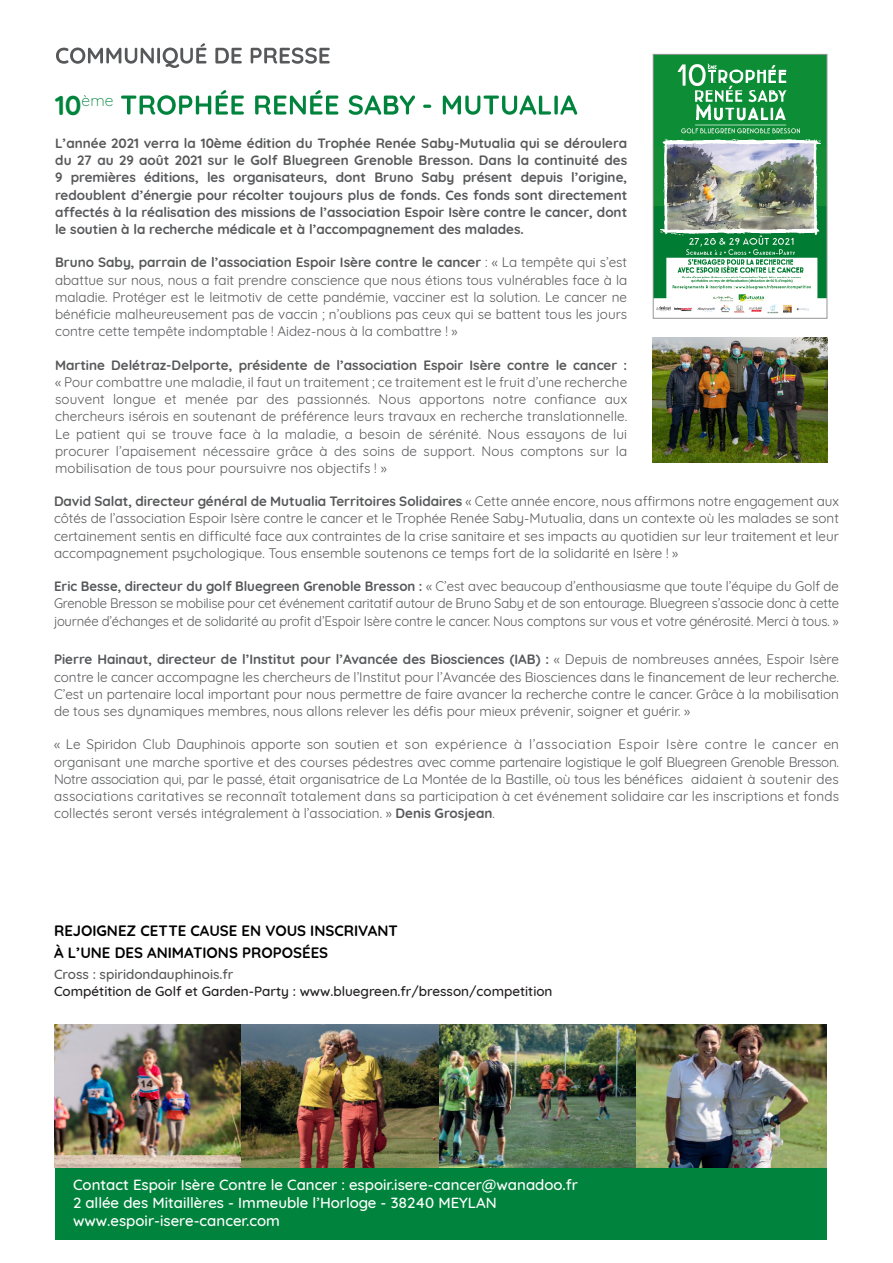
<style>
.page{position:relative;width:893px;height:1263px;background:#fff}
.page>*{position:absolute;margin:0;border:0;box-sizing:border-box;transform-origin:0 0}
.t1{font:300 15.9px "Quicksand";color:#00843d}
.t2{font:500 15px "Quicksand";color:#fff}
.t3{font:700 15px "Quicksand";color:#000001}
.t4{font:13.5px/17.2px "Quicksand";color:#57585a;text-align:justify}
.t5{font:700 13.5px/17.2px "Quicksand";color:#57585a;text-align:justify}
.t6{font:500 13.5px "Quicksand";color:#231f20}
.t7{font:500 13.5px "Quicksand";color:#57585a}
.s1{font-weight:700;font-size:27.15px}
.s2{font-weight:700}
</style>
<div class="page">
<svg style="left:56px;top:43px;width:274px;height:25px"></svg>
<svg style="left:121px;top:90px;width:294px;height:25px"></svg>
<svg style="left:423px;top:95px;width:154px;height:20px"></svg>
<div style="left:55px;top:1166px;width:772px;height:73px;background:#00843d"></div>
<img style="left:653px;top:337px;width:175px;height:126px">
<img style="left:655px;top:56px;width:170px;height:258px">
<div style="left:653px;top:54px;width:174px;height:265px;border:1px solid #939598"></div>
<img style="left:247px;top:1025px;width:580px;height:142px">
<img style="left:55px;top:1025px;width:192px;height:142px">
<p class="t1" style="left:55px;top:88px;width:60px"><span class="s1">10</span>ème</p>
<p class="t5" style="left:55px;top:133px;width:574px">L’année 2021 verra la 10ème édition du Trophée Renée Saby-Mutualia qui se déroulera du 27 au 29 août 2021 sur le Golf Bluegreen Grenoble Bresson. Dans la continuité des 9 premières éditions, les organisateurs, dont Bruno Saby présent depuis l’origine, redoublent d’énergie pour récolter toujours plus de fonds. Ces fonds sont directement affectés à la réalisation des missions de l’association Espoir Isère contre le cancer, dont le soutien à la recherche médicale et à l’accompagnement des malades.</p>
<p class="t4" style="left:55px;top:253px;width:574px"><span class="s2">Bruno Saby, parrain de l’association Espoir Isère contre le cancer</span> : « La tempête qui s’est abattue sur nous, nous a fait prendre conscience que nous étions tous vulnérables face à la maladie. Protéger est le leitmotiv de cette pandémie, vacciner est la solution. Le cancer ne bénéficie malheureusement pas de vaccin ; n’oublions pas ceux qui se battent tous les jours contre cette tempête indomptable ! Aidez-nous à la combattre ! »</p>
<p class="t4" style="left:55px;top:355px;width:574px"><span class="s2">Martine Delétraz-Delporte, présidente de l’association Espoir Isère contre le cancer : </span>« Pour combattre une maladie, il faut un traitement ; ce traitement est le fruit d’une recherche souvent longue et menée par des passionnés. Nous apportons notre confiance aux chercheurs isérois en soutenant de préférence leurs travaux en recherche translationnelle.<br>Le patient qui se trouve face à la maladie, a besoin de sérénité. Nous essayons de lui procurer l’apaisement nécessaire grâce à des soins de support. Nous comptons sur la mobilisation de tous pour poursuivre nos objectifs ! »</p>
<p class="t4" style="left:54px;top:491px;width:786px"><span class="s2">David Salat, directeur général de Mutualia Territoires Solidaires</span> « Cette année encore, nous affirmons notre engagement aux côtés de l’association Espoir Isère contre le cancer et le Trophée Renée Saby-Mutualia, dans un contexte où les malades se sont certainement sentis en difficulté face aux contraintes de la crise sanitaire et ses impacts au quotidien sur leur traitement et leur accompagnement psychologique. Tous ensemble soutenons ce temps fort de la solidarité en Isère ! »</p>
<p class="t4" style="left:54px;top:576px;width:787px"><span class="s2">Eric Besse, directeur du golf Bluegreen Grenoble Bresson :</span> « C’est avec beaucoup d’enthousiasme que toute l’équipe du Golf de Grenoble Bresson se mobilise pour cet événement caritatif autour de Bruno Saby et de son entourage. Bluegreen s’associe donc à cette journée d’échanges et de solidarité au profit d’Espoir Isère contre le cancer. Nous comptons sur vous et votre générosité. Merci à tous. »</p>
<p class="t4" style="left:54px;top:649px;width:786px"><span class="s2">Pierre Hainaut, directeur de l’Institut pour l’Avancée des Biosciences (IAB) :</span> « Depuis de nombreuses années, Espoir Isère contre le cancer accompagne les chercheurs de l’Institut pour l’Avancée des Biosciences dans le financement de leur recherche.<br>C’est un partenaire local important pour nous permettre de faire avancer la recherche contre le cancer. Grâce à la mobilisation de tous ses dynamiques membres, nous allons relever les défis pour mieux prévenir, soigner et guérir. »</p>
<p class="t4" style="left:54px;top:734px;width:786px">« Le Spiridon Club Dauphinois apporte son soutien et son expérience à l’association Espoir Isère contre le cancer en organisant une marche sportive et des courses pédestres avec comme partenaire logistique le golf Bluegreen Grenoble Bresson.<br>Notre association qui, par le passé, était organisatrice de La Montée de la Bastille, où tous les bénéfices aidaient à soutenir des associations caritatives se reconnaît totalement dans sa participation à cet événement solidaire car les inscriptions et fonds collectés seront versés intégralement à l’association. » <span class="s2">Denis Grosjean</span>.</p>
<p class="t3" style="left:54px;top:918px;width:345px">REJOIGNEZ CETTE CAUSE EN VOUS INSCRIVANT</p>
<p class="t3" style="left:54px;top:940px;width:276px">À L’UNE DES ANIMATIONS PROPOSÉES</p>
<p class="t7" style="left:54px;top:964px;width:181px">Cross : spiridondauphinois.fr</p>
<p class="t6" style="left:54px;top:980px;width:500px">Compétition de Golf et Garden-Party : www.bluegreen.fr/bresson/competition</p>
<p class="t2" style="left:73px;top:1173px;width:506px">Contact Espoir Isère Contre le Cancer : espoir.isere-cancer@wanadoo.fr</p>
<p class="t2" style="left:73px;top:1191px;width:425px">2 allée des Mitaillères - Immeuble l’Horloge - 38240 MEYLAN</p>
<p class="t2" style="left:73px;top:1209px;width:208px">www.espoir-isere-cancer.com</p>
</div>
